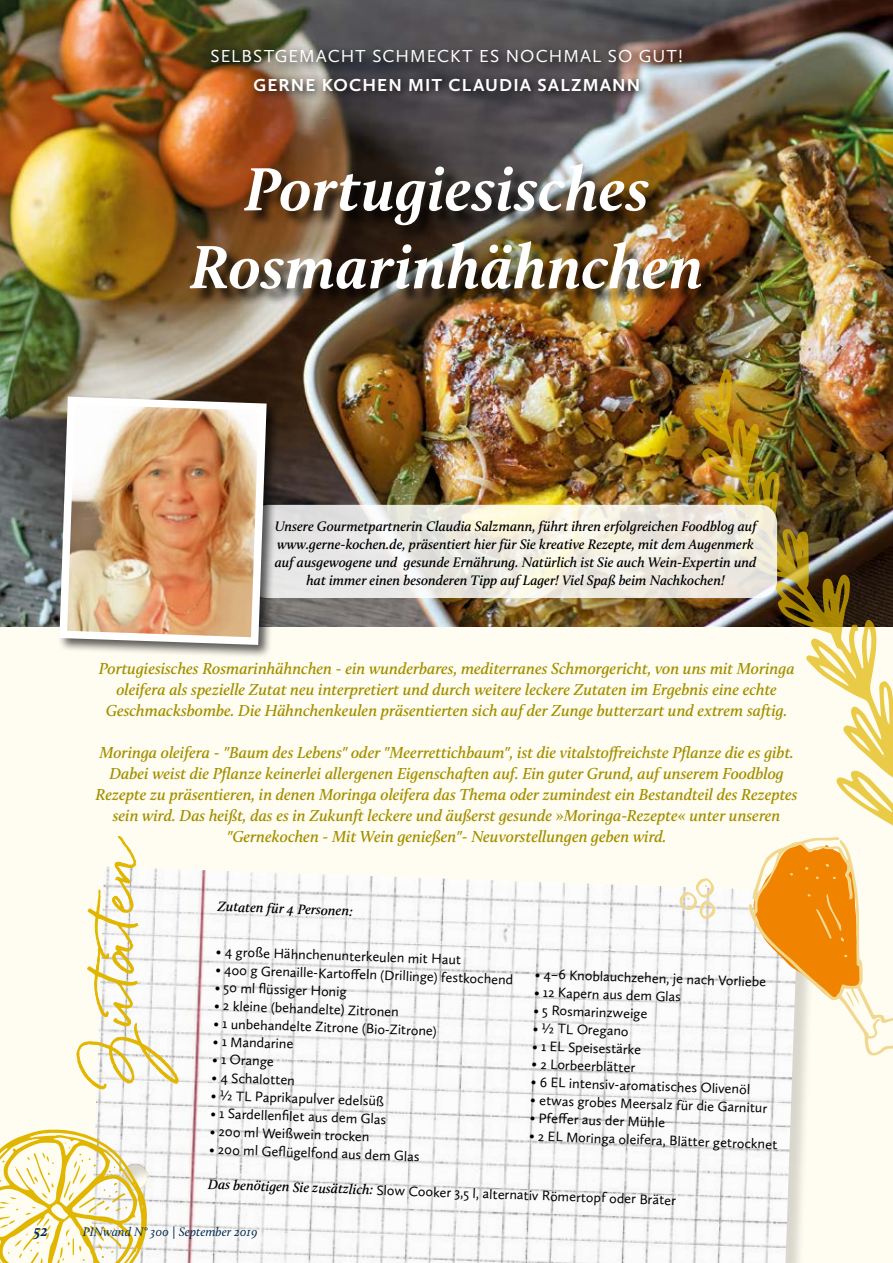
<style>
.page{position:relative;width:893px;height:1263px;background:#fffdf1}
.page>*{position:absolute;margin:0;border:0;box-sizing:border-box;transform-origin:0 0}
.t1{font:italic 700 63px/77.8px "Calluna";letter-spacing:.01em;color:#fff;text-align:center}
.t2{font:61.65px "Quickpen";color:#e1b600}
.t3{font:18px "Calluna Sans";letter-spacing:.055em;color:#fff}
.t4{font:700 18px "Calluna Sans";letter-spacing:.06em;color:#fff}
.t5{font:italic 600 16.5px/21px "Calluna";color:#a48f00;text-align:center}
.t6{font:italic 700 16.5px "Calluna";color:#002c52}
.t7{font:14.25px "Calluna Sans";color:#000}
.t8{font:italic 600 14.25px/18px "Calluna";color:#000;text-align:center}
.t9{font:italic 12.75px "Calluna";color:#002c52}
.s1{font-family:"Calluna";font-weight:600;font-style:italic}
</style>
<div class="page">
<img style="left:95px;top:869px;width:703px;height:394px">
<svg style="left:0;top:1129px;width:147px;height:134px"></svg>
<img style="left:0;top:0;width:893px;height:626px">
<div style="left:191px;top:166px;width:526px;height:140px;background:#000;opacity:.85"></div>
<div style="left:207px;top:45px;width:486px;height:57px;background:#000;opacity:.85"></div>
<svg style="left:76px;top:836px;width:103px;height:254px"></svg>
<svg style="left:749px;top:883px;width:144px;height:173px"></svg>
<svg style="left:679px;top:877px;width:36px;height:42px"></svg>
<img style="left:694px;top:369px;width:199px;height:514px">
<svg style="left:250px;top:505px;width:527px;height:93px;fill:#ebe8e0"></svg>
<div style="left:58px;top:395px;width:223px;height:264px;background:#000;opacity:.65"></div>
<img style="left:56px;top:393px;width:214px;height:256px">
<p class="t3" style="left:211px;top:45px;width:474px">SELBSTGEMACHT SCHMECKT ES NOCHMAL SO GUT!</p>
<p class="t4" style="left:253px;top:74px;width:388px">GERNE KOCHEN MIT CLAUDIA SALZMANN</p>
<h1 class="t1" style="left:190px;top:149px;width:515px">Portugiesisches<br>Rosmarinhähnchen</h1>
<p class="t8" style="left:275px;top:517px;width:483px">Unsere Gourmetpartnerin Claudia Salzmann, führt ihren erfolgreichen Foodblog auf www.gerne-kochen.de, präsentiert hier für Sie kreative Rezepte, mit dem Augenmerk auf ausgewogene und gesunde Ernährung. Natürlich ist Sie auch Wein-Expertin und hat immer einen besonderen Tipp auf Lager! Viel Spaß beim Nachkochen!</p>
<p class="t5" style="left:99px;top:658px;width:697px">Portugiesisches Rosmarinhähnchen - ein wunderbares, mediterranes Schmorgericht, von uns mit Moringa oleifera als spezielle Zutat neu interpretiert und durch weitere leckere Zutaten im Ergebnis eine echte<br>Geschmacksbombe. Die Hähnchenkeulen präsentierten sich auf der Zunge butterzart und extrem saftig.</p>
<p class="t5" style="left:96px;top:742px;width:704px">Moringa oleifera - "Baum des Lebens" oder "Meerrettichbaum", ist die vitalstoffreichste Pflanze die es gibt.<br>Dabei weist die Pflanze keinerlei allergenen Eigenschaften auf. Ein guter Grund, auf unserem Foodblog Rezepte zu präsentieren, in denen Moringa oleifera das Thema oder zumindest ein Bestandteil des Rezeptes sein wird. Das heißt, das es in Zukunft leckere und äußerst gesunde »Moringa-Rezepte« unter unseren "Gernekochen - Mit Wein genießen"- Neuvorstellungen geben wird.</p>
<h2 class="t2" style="left:78px;top:1085px;width:252px;rotate:-90deg">Zutaten</h2>
<p class="t8" style="left:218px;top:897px;width:137px;rotate:2deg">Zutaten für 4 Personen:</p>
<p class="t7" style="left:216px;top:942px;width:247px;rotate:2deg">• 4 große Hähnchenunterkeulen mit Haut</p>
<p class="t7" style="left:216px;top:960px;width:300px;rotate:2deg">• 400 g Grenaille-Kartoff eln (Drillinge) festkochend</p>
<p class="t7" style="left:215px;top:978px;width:133px;rotate:2deg">• 50 ml fl üssiger Honig</p>
<p class="t7" style="left:215px;top:996px;width:186px;rotate:2deg">• 2 kleine (behandelte) Zitronen</p>
<p class="t7" style="left:214px;top:1014px;width:225px;rotate:2deg">• 1 unbehandelte Zitrone (Bio-Zitrone)</p>
<p class="t7" style="left:213px;top:1032px;width:82px;rotate:2deg">• 1 Mandarine</p>
<p class="t7" style="left:213px;top:1050px;width:63px;rotate:2deg">• 1 Orange</p>
<p class="t7" style="left:212px;top:1068px;width:85px;rotate:2deg">• 4 Schalotten</p>
<p class="t7" style="left:211px;top:1086px;width:174px;rotate:2deg">• ½ TL Paprikapulver edelsüß</p>
<p class="t7" style="left:211px;top:1104px;width:177px;rotate:2deg">• 1 Sardellenfi let aus dem Glas</p>
<p class="t7" style="left:210px;top:1122px;width:161px;rotate:2deg">• 200 ml Weißwein trocken</p>
<p class="t7" style="left:210px;top:1140px;width:212px;rotate:2deg">• 200 ml Gefl ügelfond aus dem Glas</p>
<p class="t7" style="left:535px;top:965px;width:233px;rotate:2deg">• 4–6 Knoblauchzehen, je nach Vorliebe</p>
<p class="t7" style="left:535px;top:983px;width:148px;rotate:2deg">• 12 Kapern aus dem Glas</p>
<p class="t7" style="left:534px;top:1001px;width:115px;rotate:2deg">• 5 Rosmarinzweige</p>
<p class="t7" style="left:533px;top:1019px;width:97px;rotate:2deg">• ½ TL Oregano</p>
<p class="t7" style="left:533px;top:1037px;width:110px;rotate:2deg">• 1 EL Speisestärke</p>
<p class="t7" style="left:532px;top:1055px;width:105px;rotate:2deg">• 2 Lorbeerblätter</p>
<p class="t7" style="left:531px;top:1073px;width:221px;rotate:2deg">• 6 EL intensiv-aromatisches Olivenöl</p>
<p class="t7" style="left:531px;top:1091px;width:238px;rotate:2deg">• etwas grobes Meersalz für die Garnitur</p>
<p class="t7" style="left:530px;top:1109px;width:137px;rotate:2deg">• Pfeff er aus der Mühle</p>
<p class="t7" style="left:529px;top:1127px;width:250px;rotate:2deg">• 2 EL Moringa oleifera, Blätter getrocknet</p>
<p class="t7" style="left:208px;top:1175px;width:470px;rotate:2deg"><span class="s1">Das benötigen Sie zusätzlich:</span> Slow Cooker 3,5 l, alternativ Römertopf oder Bräter</p>
<p class="t6" style="left:34px;top:1220px;width:16px">52</p>
<p class="t9" style="left:83px;top:1224px;width:176px">PINwand N° 300 | September 2019</p>
</div>
